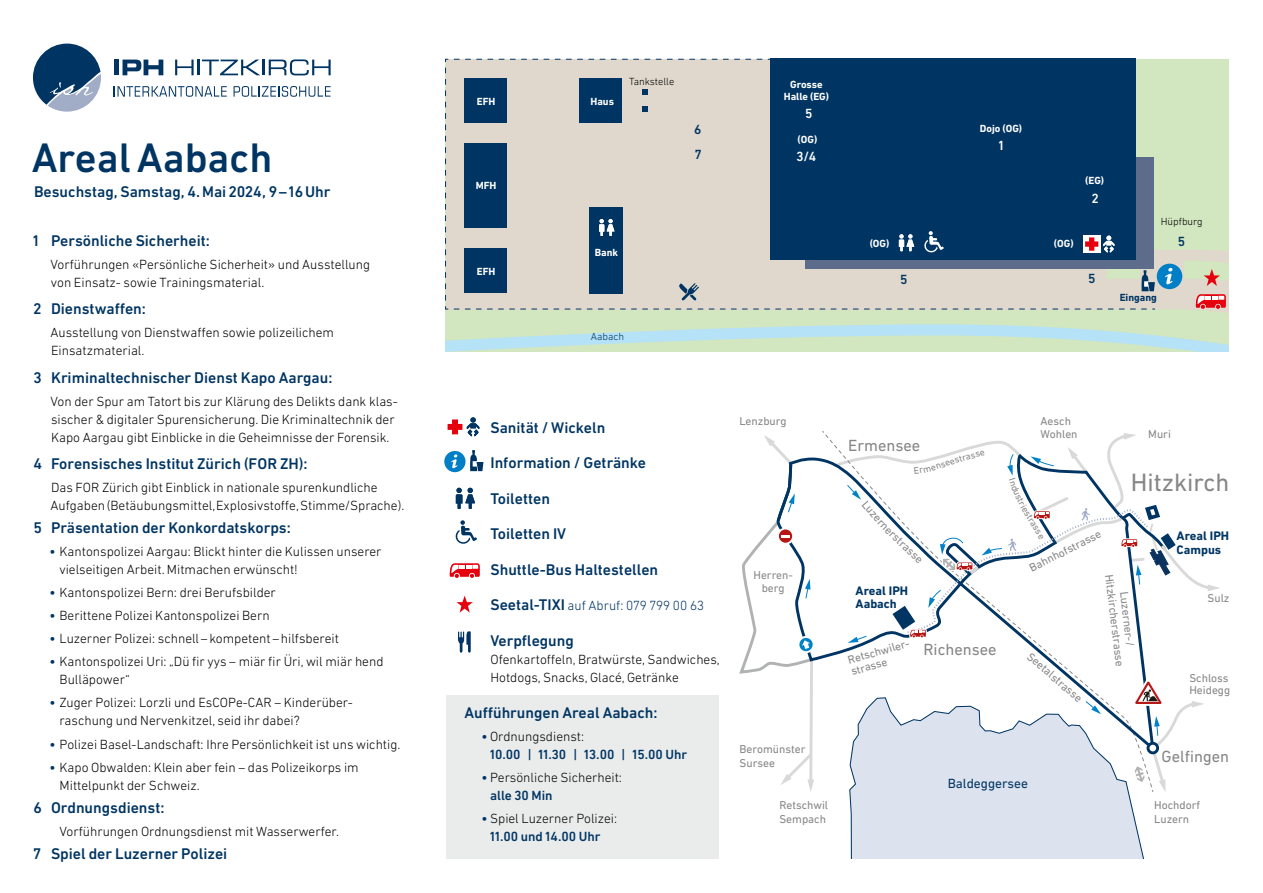
<style>
.page{position:relative;width:1263px;height:893px;background:#fff}
.page>*{position:absolute;margin:0;border:0;box-sizing:border-box;transform-origin:0 0}
.t1{font:500 42px "DIN Next LT Pro";color:#003563}
.t2{font:25.5px "DIN Next LT Pro";color:#868686}
.t3{font:16.5px "DIN Next LT Pro";color:#868686}
.t4{font:500 15.75px "DIN Next LT Pro";color:#003563}
.t5{font:300 13.5px/18px "DIN Next LT Pro";color:#000}
.t6{font:500 13.5px/18px "DIN Next LT Pro";color:#003563}
.t7{font:300 13.5px "DIN Next LT Pro";color:#003563}
.t8{font:13.5px "DIN Next LT Pro";color:#003563}
.t9{font:500 13.5px "DIN Next LT Pro";color:#fff}
.t10{font:700 12.6px/13.5px "DIN Next LT Pro";color:#003563}
.t11{font:11.55px/14px "DIN Next LT Pro";color:#868686}
.t12{font:11.55px/12.6px "DIN Next LT Pro";color:#878887;text-align:center}
.t13{font:700 10.5px/12px "DIN Next LT Pro";color:#fff;text-align:center}
.t14{font:300 10.5px "DIN Next LT Pro";color:#000}
.t15{font:700 10.5px "DIN Next LT Pro";color:#003563}
.t16{font:300 10.5px "DIN Next LT Pro";color:#003563}
.t17{font:9.6px "DIN Next LT Pro";color:#868686}
.s1{font-weight:500;color:#003563}
.s2{font-weight:500;font-size:15.75px}
.s3{font-weight:300;color:#000}
</style>
<div class="page">
<div style="left:849px;top:793px;width:295px;height:66px;background:#dde3ee"></div>
<div style="left:446px;top:695px;width:273px;height:164px;background:#eaecec"></div>
<svg style="left:114px;top:86px;width:113px;height:11px"></svg>
<svg style="left:234px;top:86px;width:97px;height:11px"></svg>
<div style="left:114px;top:60px;width:5px;height:15px;background:#003563"></div>
<svg style="left:123px;top:60px;width:40px;height:15px"></svg>
<svg style="left:175px;top:60px;width:85px;height:15px"></svg>
<hr style="left:262px;top:60px;width:3px;height:15px;background:#003563">
<svg style="left:269px;top:59px;width:62px;height:16px"></svg>
<svg style="left:33px;top:44px;width:68px;height:68px"></svg>
<svg style="left:456px;top:596px;width:17px;height:17px"></svg>
<svg style="left:458px;top:631px;width:13px;height:22px"></svg>
<svg style="left:456px;top:488px;width:19px;height:21px"></svg>
<svg style="left:450px;top:563px;width:30px;height:15px"></svg>
<svg style="left:455px;top:520px;width:22px;height:24px"></svg>
<svg style="left:448px;top:417px;width:32px;height:19px"></svg>
<svg style="left:446px;top:59px;width:783px;height:293px;background:#849aa2"></svg>
<svg style="left:444px;top:450px;width:39px;height:22px"></svg>
<svg style="left:739px;top:431px;width:481px;height:362px"></svg>
<h1 class="t1" style="left:32px;top:133px;width:242px">ArealAabach</h1>
<p class="t4" style="left:34px;top:183px;width:298px">Besuchstag, Samstag, 4.Mai 2024, 9–16Uhr</p>
<p class="t4" style="left:33px;top:232px;width:178px">1 Persönliche Sicherheit:</p>
<p class="t5" style="left:51px;top:256px;width:321px">Vorführungen «Persönliche Sicherheit» und Ausstellung von Einsatz- sowie Trainingsmaterial.</p>
<p class="t4" style="left:34px;top:300px;width:114px">2 Dienstwaffen:</p>
<p class="t5" style="left:51px;top:324px;width:285px">Ausstellung von Dienstwaffen sowie polizeilichem<br>Einsatzmaterial.</p>
<p class="t4" style="left:33px;top:368px;width:301px">3 Kriminaltechnischer Dienst Kapo Aargau:</p>
<p class="t5" style="left:51px;top:392px;width:349px">Von der Spur am Tatort bis zur Klärung des Delikts dank klas&shy;sischer &amp; digitaler Spurensicherung. Die Kriminaltechnik der<br>Kapo Aargau gibt Einblicke in die Geheimnisse der Forensik.</p>
<p class="t4" style="left:33px;top:454px;width:276px">4 Forensisches Institut Zürich (FOR ZH):</p>
<p class="t5" style="left:51px;top:478px;width:355px">Das FOR Zürich gibt Einblick in nationale spurenkundliche<br>Aufgaben (Betäubungsmittel, Explosivstoffe, Stimme/Sprache).</p>
<p class="t4" style="left:34px;top:518px;width:259px">5 Präsentation der Konkordatskorps:</p>
<p class="t5" style="left:59px;top:542px;width:324px;text-indent:-10px"><span class="s1">•</span> Kantonspolizei Aargau: Blickt hinter die Kulissen unserer vielseitigen Arbeit. Mitmachen erwünscht!</p>
<p class="t5" style="left:49px;top:583px;width:228px"><span class="s1">•</span> Kantonspolizei Bern: drei Berufsbilder</p>
<p class="t5" style="left:49px;top:606px;width:222px"><span class="s1">•</span> Berittene Polizei Kantonspolizei Bern</p>
<p class="t5" style="left:49px;top:629px;width:291px"><span class="s1">•</span> Luzerner Polizei: schnell–kompetent–hilfsbereit</p>
<p class="t5" style="left:60px;top:653px;width:325px;text-indent:-10px"><span class="s1">•</span> Kantonspolizei Uri: „Dü fir yys – miär fir Üri, wil miär hend<br>Bulläpower“</p>
<p class="t5" style="left:60px;top:694px;width:295px;text-indent:-10px"><span class="s1">•</span> Zuger Polizei: Lorzli und EsCOPe-CAR – Kinderüber&shy;raschung und Nervenkitzel, seid ihr dabei?</p>
<p class="t5" style="left:49px;top:735px;width:352px"><span class="s1">•</span> Polizei Basel-Landschaft: Ihre Persönlichkeit ist uns wichtig.</p>
<p class="t5" style="left:60px;top:758px;width:301px;text-indent:-10px"><span class="s1">•</span> Kapo Obwalden: Klein aber fein – das Polizeikorps im<br>Mittelpunkt der Schweiz.</p>
<p class="t4" style="left:34px;top:798px;width:133px">6 Ordnungsdienst:</p>
<p class="t5" style="left:60px;top:822px;width:281px">Vorführungen Ordnungsdienst mit Wasserwerfer.</p>
<p class="t4" style="left:33px;top:844px;width:196px">7 Spiel der Luzerner Polizei</p>
<p class="t13" style="left:477px;top:95px;width:20px">EFH</p>
<p class="t13" style="left:590px;top:95px;width:25px">Haus</p>
<p class="t14" style="left:629px;top:76px;width:47px">Tankstelle</p>
<p class="t13" style="left:476px;top:179px;width:22px">MFH</p>
<p class="t13" style="left:784px;top:78px;width:47px">Grosse<br>Halle (EG)</p>
<p class="t6" style="left:694px;top:121px;width:9px">6</p>
<p class="t9" style="left:805px;top:106px;width:9px">5</p>
<p class="t13" style="left:798px;top:134px;width:21px">(OG)</p>
<p class="t6" style="left:695px;top:145px;width:8px">7</p>
<p class="t9" style="left:796px;top:148px;width:21px">3/4</p>
<p class="t13" style="left:477px;top:265px;width:20px">EFH</p>
<p class="t13" style="left:595px;top:247px;width:25px">Bank</p>
<p class="t16" style="left:591px;top:330px;width:35px">Aabach</p>
<p class="t13" style="left:870px;top:237px;width:21px">(OG)</p>
<p class="t6" style="left:900px;top:270px;width:9px">5</p>
<p class="t13" style="left:980px;top:123px;width:44px">Dojo (OG)</p>
<p class="t9" style="left:999px;top:138px;width:6px">1</p>
<p class="t13" style="left:1085px;top:175px;width:21px">(EG)</p>
<p class="t9" style="left:1092px;top:191px;width:8px">2</p>
<p class="t13" style="left:1054px;top:237px;width:21px">(OG)</p>
<p class="t6" style="left:1088px;top:269px;width:9px">5</p>
<p class="t14" style="left:1161px;top:216px;width:43px">Hüpfburg</p>
<p class="t15" style="left:1120px;top:291px;width:39px">Eingang</p>
<p class="t6" style="left:1178px;top:233px;width:9px">5</p>
<p class="t4" style="left:490px;top:418px;width:116px">Sanität / Wickeln</p>
<p class="t4" style="left:490px;top:453px;width:157px">Information / Getränke</p>
<p class="t4" style="left:490px;top:489px;width:61px">Toiletten</p>
<p class="t4" style="left:490px;top:524px;width:77px">Toiletten IV</p>
<p class="t4" style="left:490px;top:560px;width:169px">Shuttle-Bus Haltestellen</p>
<p class="t7" style="left:490px;top:598px;width:215px"><span class="s2">Seetal-TIXI</span> auf Abruf: 079 799 00 63</p>
<p class="t4" style="left:490px;top:631px;width:85px">Verpflegung</p>
<p class="t5" style="left:490px;top:650px;width:231px">Ofenkartoffeln, Bratwürste, Sandwiches,<br>Hotdogs, Snacks, Glacé, Getränke</p>
<p class="t4" style="left:465px;top:703px;width:195px">Aufführungen Areal Aabach:</p>
<p class="t6" style="left:490px;top:727px;width:199px;text-indent:-9px">• <span class="s3">Ordnungsdienst:<br></span>10.00 | 11.30 | 13.00 | 15.00 Uhr</p>
<p class="t5" style="left:490px;top:768px;width:133px;text-indent:-9px"><span class="s1">•</span> Persönliche Sicherheit: <span class="s1">alle 30 Min</span></p>
<p class="t5" style="left:482px;top:809px;width:137px;text-align:center"><span class="s1">•</span> Spiel Luzerner Polizei:<br><span class="s1">11.00 und 14.00 Uhr</span></p>
<p class="t11" style="left:739px;top:413px;width:49px">Lenzburg</p>
<p class="t3" style="left:848px;top:436px;width:74px">Ermensee</p>
<p class="t11" style="left:1041px;top:413px;width:38px">Aesch<br>Wohlen</p>
<p class="t11" style="left:1148px;top:427px;width:24px">Muri</p>
<h2 class="t2" style="left:1131px;top:467px;width:100px">Hitzkirch</h2>
<p class="t17" style="left:1031px;top:509px;width:18px;rotate:59deg">stra</p>
<p class="t12" style="left:753px;top:569px;width:41px">Herren&shy;berg</p>
<p class="t11" style="left:906px;top:537px;width:23px;rotate:43deg">rass</p>
<p class="t10" style="left:856px;top:584px;width:54px">Areal IPH<br>Aabach</p>
<p class="t11" style="left:846px;top:654px;width:67px;line-height:11.6px;rotate:-16deg">Retschwiler&shy;strasse</p>
<p class="t3" style="left:923px;top:640px;width:75px">Richensee</p>
<p class="t11" style="left:1027px;top:562px;width:80px;rotate:-27deg">Bahnhofstrasse</p>
<p class="t11" style="left:1033px;top:649px;width:70px;rotate:41deg">Seetalstrasse</p>
<p class="t11" style="left:1128px;top:572px;width:94px;line-height:12.6px;text-align:center;rotate:83deg">Luzerner-/<br>Hitzkircherstrasse</p>
<p class="t10" style="left:1176px;top:529px;width:54px">Areal IPH<br>Campus</p>
<p class="t11" style="left:1208px;top:591px;width:23px">Sulz</p>
<p class="t11" style="left:1189px;top:671px;width:42px;line-height:12.6px">Schloss<br>Heidegg</p>
<p class="t11" style="left:740px;top:742px;width:67px">Beromünster<br>Sursee</p>
<p class="t3" style="left:1161px;top:747px;width:69px">Gelfingen</p>
<p class="t8" style="left:948px;top:775px;width:82px">Baldeggersee</p>
<p class="t11" style="left:779px;top:798px;width:50px">Retschwil<br>Sempach</p>
<p class="t11" style="left:1154px;top:798px;width:48px">Hochdorf<br>Luzern</p>
</div>
